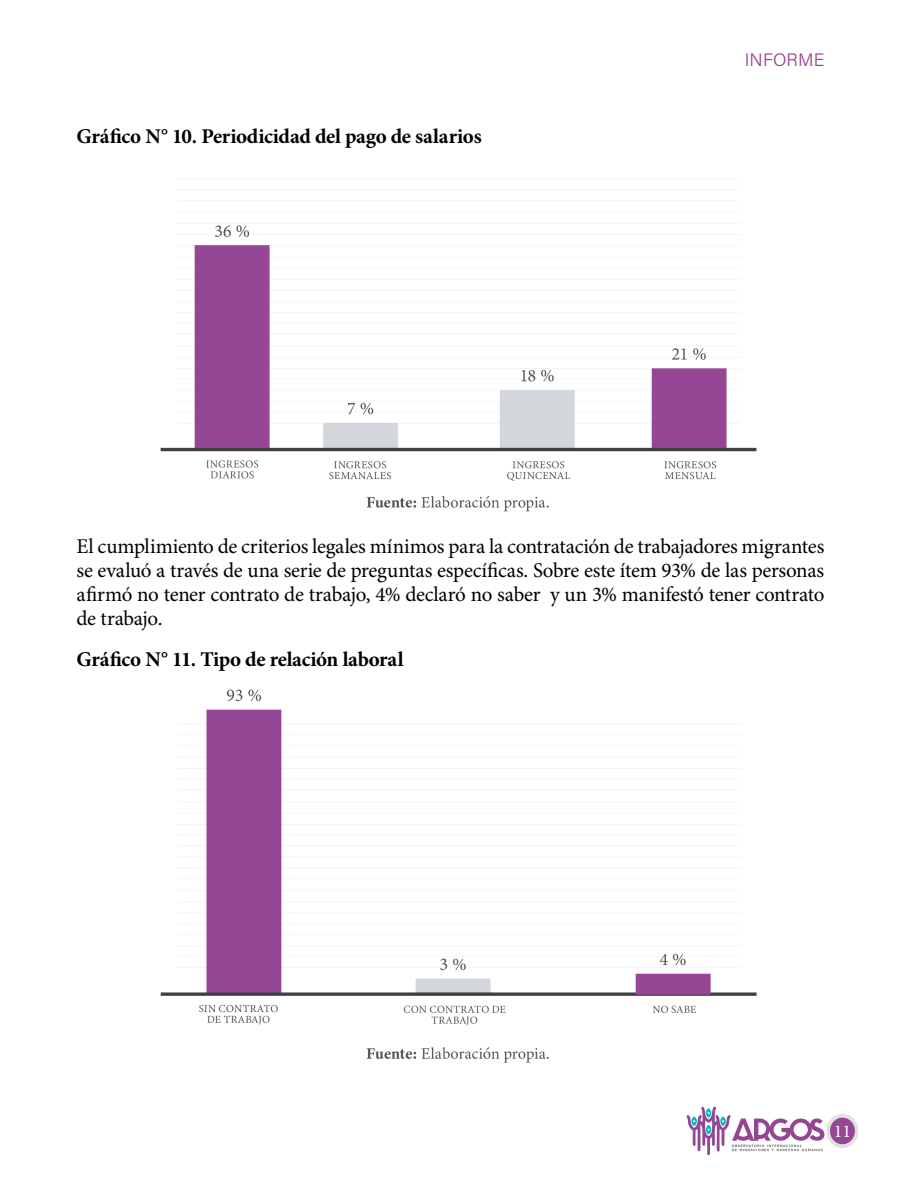
<style>
.page{position:relative;width:918px;height:1188px;background:#fff}
.page>*{position:absolute;margin:0;border:0;box-sizing:border-box;transform-origin:0 0}
.t1{font:21px/24px "Minion Pro";letter-spacing:-.015em;color:#000;text-align:justify}
.t2{font:700 21px "Minion Pro";letter-spacing:-.015em;color:#000}
.t3{font:18px "Acumin Variable Concept";letter-spacing:.015em;color:#944493}
.t4{font:18px "Minion Pro";color:#fff}
</style>
<div class="page">
<svg style="left:686px;top:1106px;width:138px;height:49px"></svg>
<svg style="left:826px;top:1114px;width:32px;height:34px"></svg>
<div style="left:830px;top:1118px;width:25px;height:26px;background:#954794;border-radius:50%"></div>
<img style="left:160px;top:225px;width:597px;height:287px">
<img style="left:160px;top:689px;width:597px;height:374px">
<p class="t2" style="left:77px;top:124px;width:407px">Gráfico N° 10. Periodicidad del pago de salarios</p>
<p class="t3" style="left:745px;top:47px;width:81px">INFORME</p>
<p class="t1" style="left:77px;top:535px;width:749px">El cumplimiento de criterios legales mínimos para la contratación de trabajadores migrantes se evaluó a través de una serie de preguntas específicas. Sobre este ítem 93% de las personas afirmó no tener contrato de trabajo, 4% declaró no saber y un 3% manifestó tener contrato de trabajo.</p>
<p class="t2" style="left:77px;top:647px;width:329px">Gráfico N° 11. Tipo de relación laboral</p>
<p class="t4" style="left:834px;top:1120px;width:19px">11</p>
</div>
